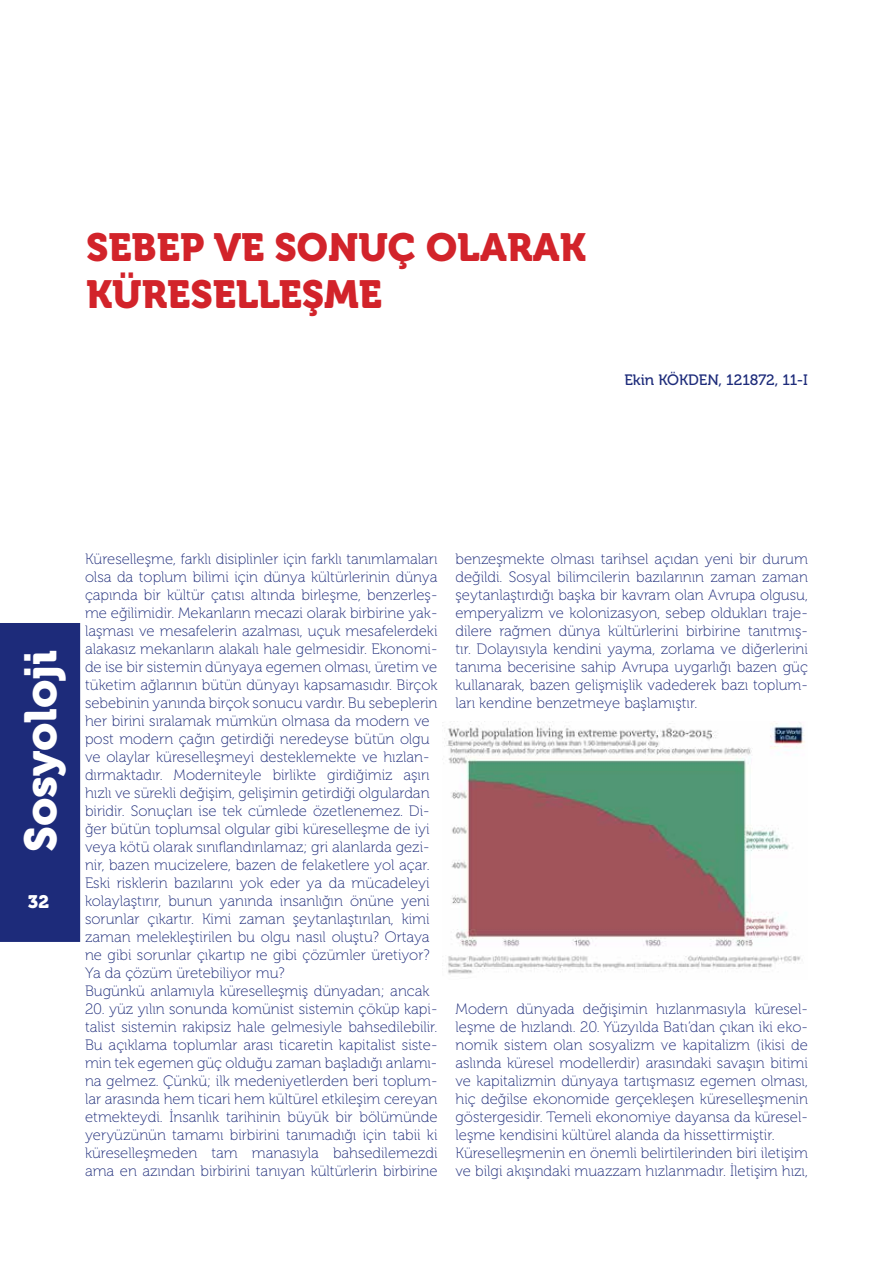
<style>
.page{position:relative;width:893px;height:1263px;background:#fff}
.page>*{position:absolute;margin:0;border:0;box-sizing:border-box;transform-origin:0 0}
.t1{font:45px "Museo 900";color:#fff}
.t2{font:39px/46.8px "Museo 900";color:#d2232a}
.t3{font:18px "Museo 900";color:#fff}
.t4{font:15px/18px "Museo 100";color:#1d2b7a}
.t5{font:15px "Museo 500";color:#1d2b7a}
</style>
<div class="page">
<div style="left:0;top:623px;width:80px;height:319px;background:#1d2b7a"></div>
<img style="left:442px;top:721px;width:363px;height:253px">
<h2 class="t2" style="left:86px;top:224px;width:501px">SEBEP VE SONUÇ OLARAK<br>KÜRESELLEŞME</h2>
<p class="t5" style="left:624px;top:372px;width:185px">Ekin KÖKDEN, 121872, 11-I</p>
<h1 class="t1" style="left:15px;top:852px;width:205px;rotate:-90deg">Sosyoloji</h1>
<p class="t3" style="left:28px;top:891px;width:23px">32</p>
<p class="t4" style="left:85px;top:550px;width:354px">Küreselleşme, farklı disiplinler için farklı tanımlamaları olsa da toplum bilimi için dünya kültürlerinin dünya çapında bir kültür çatısı altında birleşme, benzerleş&shy;me eğilimidir. Mekanların mecazi olarak birbirine yak&shy;laşması ve mesafelerin azalması, uçuk mesafelerdeki alakasız mekanların alakalı hale gelmesidir. Ekonomi&shy;de ise bir sistemin dünyaya egemen olması, üretim ve tüketim ağlarının bütün dünyayı kapsamasıdır. Birçok sebebinin yanında birçok sonucu vardır. Bu sebeplerin her birini sıralamak mümkün olmasa da modern ve post modern çağın getirdiği neredeyse bütün olgu ve olaylar küreselleşmeyi desteklemekte ve hızlan&shy;dırmaktadır. Moderniteyle birlikte girdiğimiz aşırı hızlı ve sürekli değişim, gelişimin getirdiği olgulardan biridir. Sonuçları ise tek cümlede özetlenemez. Di&shy;ğer bütün toplumsal olgular gibi küreselleşme de iyi veya kötü olarak sınıflandırılamaz; gri alanlarda gezi&shy;nir, bazen mucizelere, bazen de felaketlere yol açar.<br>Eski risklerin bazılarını yok eder ya da mücadeleyi kolaylaştırır, bunun yanında insanlığın önüne yeni sorunlar çıkartır. Kimi zaman şeytanlaştırılan, kimi zaman melekleştirilen bu olgu nasıl oluştu? Ortaya ne gibi sorunlar çıkartıp ne gibi çözümler üretiyor?<br>Ya da çözüm üretebiliyor mu?<br>Bugünkü anlamıyla küreselleşmiş dünyadan; ancak</p>
<p class="t4" style="left:85px;top:1000px;width:354px;text-align:justify">20. yüz yılın sonunda komünist sistemin çöküp kapi&shy;talist sistemin rakipsiz hale gelmesiyle bahsedilebilir.<br>Bu açıklama toplumlar arası ticaretin kapitalist siste&shy;min tek egemen güç olduğu zaman başladığı anlamı&shy;na gelmez. Çünkü; ilk medeniyetlerden beri toplum&shy;lar arasında hem ticari hem kültürel etkileşim cereyan etmekteydi. İnsanlık tarihinin büyük bir bölümünde yeryüzünün tamamı birbirini tanımadığı için tabii ki küreselleşmeden tam manasıyla bahsedilemezdi ama en azından birbirini tanıyan kültürlerin birbirine</p>
<p class="t4" style="left:455px;top:550px;width:354px;text-align:justify">benzeşmekte olması tarihsel açıdan yeni bir durum değildi. Sosyal bilimcilerin bazılarının zaman zaman şeytanlaştırdığı başka bir kavram olan Avrupa olgusu, emperyalizm ve kolonizasyon, sebep oldukları traje&shy;dilere rağmen dünya kültürlerini birbirine tanıtmış&shy;tır. Dolayısıyla kendini yayma, zorlama ve diğerlerini tanıma becerisine sahip Avrupa uygarlığı bazen güç kullanarak, bazen gelişmişlik vadederek bazı toplum&shy;ları kendine benzetmeye başlamıştır.</p>
<p class="t4" style="left:455px;top:1000px;width:354px">Modern dünyada değişimin hızlanmasıyla küresel&shy;leşme de hızlandı. 20. Yüzyılda Batı’dan çıkan iki eko&shy;nomik sistem olan sosyalizm ve kapitalizm (ikisi de aslında küresel modellerdir) arasındaki savaşın bitimi ve kapitalizmin dünyaya tartışmasız egemen olması, hiç değilse ekonomide gerçekleşen küreselleşmenin göstergesidir. Temeli ekonomiye dayansa da küresel&shy;leşme kendisini kültürel alanda da hissettirmiştir.<br>Küreselleşmenin en önemli belirtilerinden biri iletişim ve bilgi akışındaki muazzam hızlanmadır. İletişim hızı,</p>
</div>
